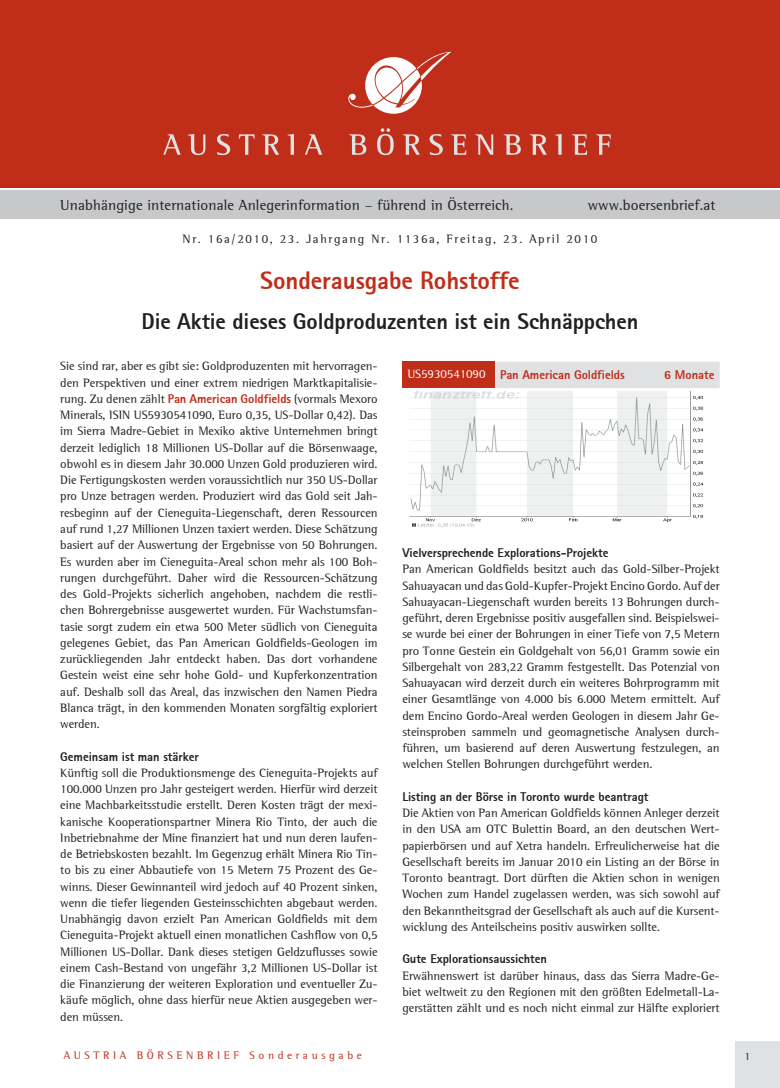
<style>
.page{position:relative;width:780px;height:1088px;background:#fff}
.page>*{position:absolute;margin:0;border:0;box-sizing:border-box;transform-origin:0 0}
.HL1{font:800 25px "AT Rotis Sans Serif";letter-spacing:-.005em;color:#c02d19}
.t1{font:800 22.5px "AT Rotis Sans Serif";letter-spacing:-.005em;color:#231f20}
.t2{font:15px "Rotis Semi Serif";letter-spacing:.01em;color:#231f20}
.t3{font:12.5px/16.2px "Rotis Semi Serif";letter-spacing:-.005em;color:#231f20;text-align:justify}
.t4{font:800 12.5px "AT Rotis Sans Serif";letter-spacing:-.005em;color:#231f20}
.t5{font:12.5px "Rotis Semi Serif";letter-spacing:.13em;color:#231f20}
.t6{font:800 12.5px "AT Rotis Sans Serif";letter-spacing:-.005em;color:#c02d19}
.t7{font:12.5px "Rotis Semi Serif";letter-spacing:-.005em;color:#fff}
.t8{font:11.25px "Rotis Semi Serif";letter-spacing:.32em;color:#c02d19}
.t9{font:11.25px "Rotis Semi Serif";color:#231f20}
.s1{font-family:"AT Rotis Sans Serif";font-weight:800;color:#c02d19}
</style>
<div class="page">
<div style="left:736px;top:1041px;width:44px;height:47px;background:#e0e1e3"></div>
<div style="left:0;top:0;width:780px;height:188px;background:#c02d19"></div>
<div style="left:0;top:191px;width:780px;height:28px;background:#c7c8ca"></div>
<svg style="left:163px;top:134px;width:18px;height:21px"></svg>
<svg style="left:188px;top:134px;width:17px;height:21px"></svg>
<svg style="left:217px;top:134px;width:13px;height:21px"></svg>
<svg style="left:239px;top:134px;width:15px;height:21px"></svg>
<svg style="left:262px;top:134px;width:17px;height:21px"></svg>
<svg style="left:287px;top:134px;width:7px;height:21px"></svg>
<svg style="left:305px;top:134px;width:17px;height:21px"></svg>
<svg style="left:349px;top:134px;width:17px;height:21px"></svg>
<svg style="left:377px;top:128px;width:16px;height:27px"></svg>
<svg style="left:403px;top:134px;width:17px;height:21px"></svg>
<svg style="left:429px;top:134px;width:14px;height:21px"></svg>
<svg style="left:451px;top:134px;width:15px;height:21px"></svg>
<svg style="left:475px;top:134px;width:18px;height:21px"></svg>
<svg style="left:503px;top:134px;width:18px;height:21px"></svg>
<svg style="left:530px;top:134px;width:16px;height:21px"></svg>
<svg style="left:555px;top:134px;width:6px;height:21px"></svg>
<svg style="left:572px;top:134px;width:15px;height:21px"></svg>
<svg style="left:596px;top:134px;width:14px;height:21px"></svg>
<svg style="left:348px;top:52px;width:103px;height:62px"></svg>
<img style="left:409px;top:391px;width:295px;height:137px">
<div style="left:402px;top:362px;width:93px;height:26px;background:#c02d19"></div>
<div style="left:495px;top:362px;width:224px;height:26px;background:#e0e1e3"></div>
<p class="t2" style="left:60px;top:196px;width:454px">Unabhängige internationale Anlegerinformation – führend in Österreich.</p>
<p class="t2" style="left:587px;top:196px;width:129px">www.boersenbrief.at</p>
<p class="t5" style="left:183px;top:232px;width:416px">Nr. 16a/2010, 23. Jahrgang Nr. 1136a, Freitag, 23. April 2010</p>
<p class="HL1" style="left:260px;top:265px;width:261px">Sonderausgabe Rohstoffe</p>
<p class="t1" style="left:141px;top:307px;width:498px">Die Aktie dieses Goldproduzenten ist ein Schnäppchen</p>
<p class="t3" style="left:60px;top:358px;width:319px">Sie sind rar, aber es gibt sie: Goldproduzenten mit hervorragen&shy;den Perspektiven und einer extrem niedrigen Marktkapitalisie&shy;rung. Zu denen zählt <span class="s1">Pan American Goldfields</span> (vormals Mexoro Minerals, ISIN US5930541090, Euro 0,35, US-Dollar 0,42). Das im Sierra Madre-Gebiet in Mexiko aktive Unternehmen bringt derzeit lediglich 18 Millionen US-Dollar auf die Börsenwaage, obwohl es in diesem Jahr 30.000 Unzen Gold produzieren wird.<br>Die Fertigungskosten werden voraussichtlich nur 350 US-Dollar pro Unze betragen werden. Produziert wird das Gold seit Jah&shy;resbeginn auf der Cieneguita-Liegenschaft, deren Ressourcen auf rund 1,27 Millionen Unzen taxiert werden. Diese Schätzung basiert auf der Auswertung der Ergebnisse von 50 Bohrungen.<br>Es wurden aber im Cieneguita-Areal schon mehr als 100 Boh&shy;rungen durchgeführt. Daher wird die Ressourcen-Schätzung des Gold-Projekts sicherlich angehoben, nachdem die restli&shy;chen Bohrergebnisse ausgewertet wurden. Für Wachstumsfan&shy;tasie sorgt zudem ein etwa 500 Meter südlich von Cieneguita gelegenes Gebiet, das Pan American Goldfields-Geologen im zurückliegenden Jahr entdeckt haben. Das dort vorhandene Gestein weist eine sehr hohe Gold- und Kupferkonzentration auf. Deshalb soll das Areal, das inzwischen den Namen Piedra Blanca trägt, in den kommenden Monaten sorgfältig exploriert werden.</p>
<p class="t4" style="left:60px;top:748px;width:140px">Gemeinsam ist man stärker</p>
<p class="t3" style="left:60px;top:764px;width:319px">Künftig soll die Produktionsmenge des Cieneguita-Projekts auf 100.000 Unzen pro Jahr gesteigert werden. Hierfür wird derzeit eine Machbarkeitsstudie erstellt. Deren Kosten trägt der mexi&shy;kanische Kooperationspartner Minera Rio Tinto, der auch die Inbetriebnahme der Mine finanziert hat und nun deren laufen&shy;de Betriebskosten bezahlt. Im Gegenzug erhält Minera Rio Tin&shy;to bis zu einer Abbautiefe von 15 Metern 75 Prozent des Ge&shy;winns. Dieser Gewinnanteil wird jedoch auf 40 Prozent sinken, wenn die tiefer liegenden Gesteinsschichten abgebaut werden.<br>Unabhängig davon erzielt Pan American Goldfields mit dem Cieneguita-Projekt aktuell einen monatlichen Cashflow von 0,5<br>Millionen US-Dollar. Dank dieses stetigen Geldzuflusses sowie einem Cash-Bestand von ungefähr 3,2 Millionen US-Dollar ist die Finanzierung der weiteren Exploration und eventueller Zu&shy;käufe möglich, ohne dass hierfür neue Aktien ausgegeben wer&shy;den müssen.</p>
<p class="t8" style="left:64px;top:1049px;width:299px">AUSTRIA BÖRSENBRIEF Sonderausgabe</p>
<p class="t7" style="left:407px;top:367px;width:80px">US5930541090</p>
<p class="t6" style="left:500px;top:367px;width:126px">Pan American Goldfields</p>
<p class="t6" style="left:664px;top:367px;width:52px">6 Monate</p>
<p class="t4" style="left:402px;top:545px;width:207px">Vielversprechende Explorations-Projekte</p>
<p class="t3" style="left:402px;top:561px;width:319px">Pan American Goldfields besitzt auch das Gold-Silber-Projekt Sahuayacan und das Gold-Kupfer-Projekt Encino Gordo. Auf der Sahuayacan-Liegenschaft wurden bereits 13 Bohrungen durch&shy;geführt, deren Ergebnisse positiv ausgefallen sind. Beispielswei&shy;se wurde bei einer der Bohrungen in einer Tiefe von 7,5 Metern pro Tonne Gestein ein Goldgehalt von 56,01 Gramm sowie ein Silbergehalt von 283,22 Gramm festgestellt. Das Potenzial von Sahuayacan wird derzeit durch ein weiteres Bohrprogramm mit einer Gesamtlänge von 4.000 bis 6.000 Metern ermittelt. Auf dem Encino Gordo-Areal werden Geologen in diesem Jahr Ge&shy;steinsproben sammeln und geomagnetische Analysen durch&shy;führen, um basierend auf deren Auswertung festzulegen, an welchen Stellen Bohrungen durchgeführt werden.</p>
<p class="t4" style="left:402px;top:789px;width:247px">Listing an der Börse in Toronto wurde beantragt</p>
<p class="t3" style="left:402px;top:805px;width:319px">Die Aktien von Pan American Goldfields können Anleger derzeit in den USA am OTC Bulettin Board, an den deutschen Wert&shy;papierbörsen und auf Xetra handeln. Erfreulicherweise hat die Gesellschaft bereits im Januar 2010 ein Listing an der Börse in Toronto beantragt. Dort dürften die Aktien schon in wenigen Wochen zum Handel zugelassen werden, was sich sowohl auf den Bekanntheitsgrad der Gesellschaft als auch auf die Kursent&shy;wicklung des Anteilscheins positiv auswirken sollte.</p>
<p class="t4" style="left:402px;top:951px;width:146px">Gute Explorationsaussichten</p>
<p class="t3" style="left:402px;top:967px;width:319px">Erwähnenswert ist darüber hinaus, dass das Sierra Madre-Ge&shy;biet weltweit zu den Regionen mit den größten Edelmetall-La&shy;gerstätten zählt und es noch nicht einmal zur Hälfte exploriert</p>
<p class="t9" style="left:744px;top:1049px;width:7px">1</p>
</div>
